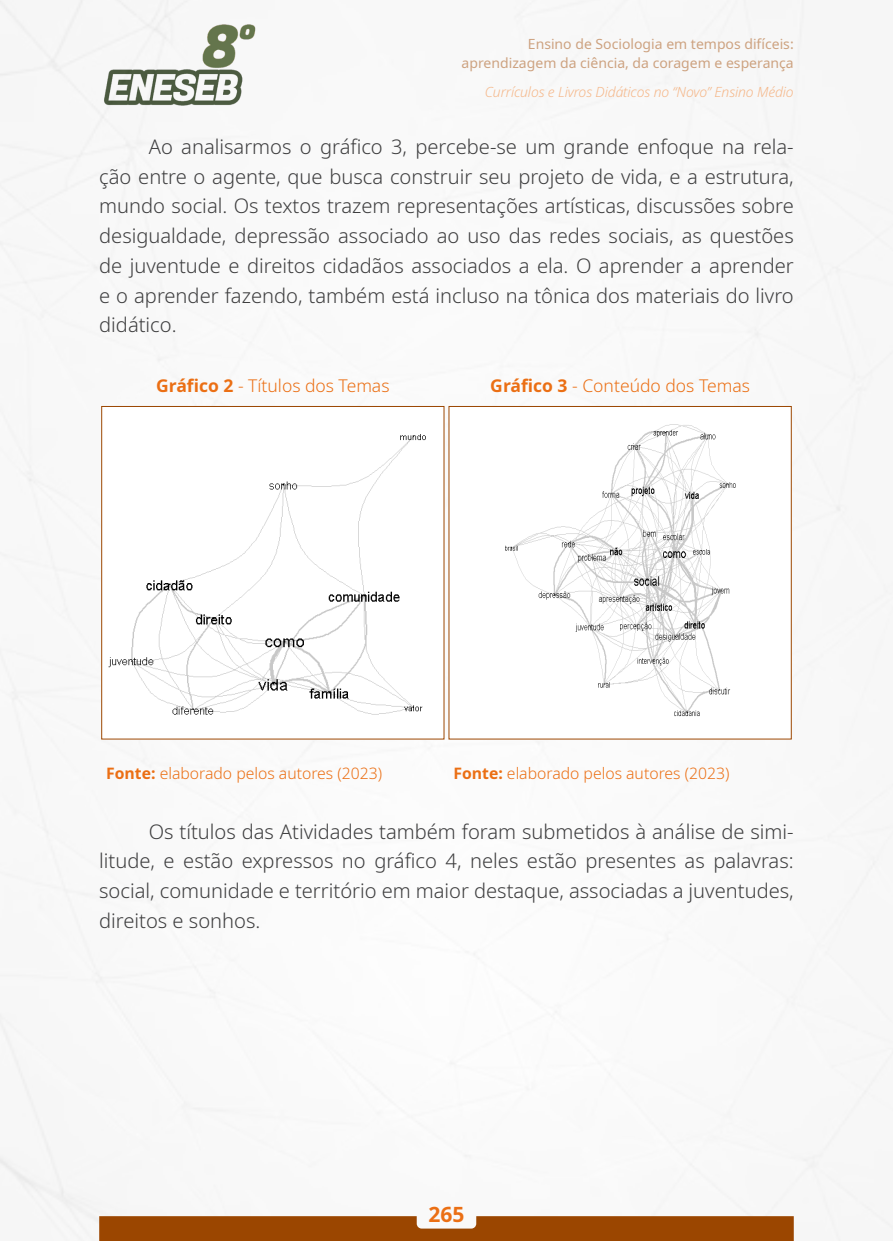
<style>
.page{position:relative;width:893px;height:1241px;background:#fff}
.page>*{position:absolute;margin:0;border:0;box-sizing:border-box;transform-origin:0 0}
.t1{font:700 21px "Noto Sans";color:#eb6f14}
._7_CORPO{font:300 20.12px/29.8px "Noto Sans";color:#3e3e3f;text-align:justify}
._12_LEGENDAS{font:300 17.5px "Noto Sans";color:#eb6f14}
._13_FONTES{font:300 15.75px "Noto Sans";color:#eb6f14}
.t2{font:14px/19.2px "Noto Sans";color:#cda280;text-align:right}
.t3{font:italic 300 14px "Noto Sans";letter-spacing:-.01em;color:#f5b789}
.s1{font-weight:700}
</style>
<div class="page">
<img style="left:0;top:0;width:893px;height:1240px">
<svg style="left:99px;top:1215px;width:695px;height:25px"></svg>
<img style="left:103px;top:408px;width:339px;height:329px">
<div style="left:101px;top:406px;width:343px;height:333px;border:1px solid #9b4600"></div>
<img style="left:450px;top:408px;width:340px;height:329px">
<div style="left:448px;top:406px;width:344px;height:333px;border:1px solid #9b4600"></div>
<p class="t2" style="left:462px;top:34px;width:334px">Ensino de Sociologia em tempos difíceis: aprendizagem da ciência, da coragem e esperança</p>
<p class="t3" style="left:485px;top:82px;width:310px">Currículos e Livros Didáticos no “Novo” Ensino Médio</p>
<p class="_7_CORPO" style="left:99px;top:132px;width:696px;text-indent:50px">Ao analisarmos o gráfico 3, percebe-se um grande enfoque na rela&shy;ção entre o agente, que busca construir seu projeto de vida, e a estrutura, mundo social. Os textos trazem representações artísticas, discussões sobre desigualdade, depressão associado ao uso das redes sociais, as questões de juventude e direitos cidadãos associados a ela. O aprender a aprender e o aprender fazendo, também está incluso na tônica dos materiais do livro didático.</p>
<p class="_12_LEGENDAS" style="left:156px;top:373px;width:235px"><span class="s1">Gráfico 2</span> - Títulos dos Temas</p>
<p class="_12_LEGENDAS" style="left:490px;top:373px;width:261px"><span class="s1">Gráfico 3</span> - Conteúdo dos Temas</p>
<p class="_13_FONTES" style="left:106px;top:762px;width:277px"><span class="s1">Fonte:</span> elaborado pelos autores (2023)</p>
<p class="_13_FONTES" style="left:453px;top:762px;width:277px"><span class="s1">Fonte:</span> elaborado pelos autores (2023)</p>
<p class="_7_CORPO" style="left:99px;top:816px;width:696px;text-indent:50px">Os títulos das Atividades também foram submetidos à análise de simi&shy;litude, e estão expressos no gráfico 4, neles estão presentes as palavras: social, comunidade e território em maior destaque, associadas a juventudes, direitos e sonhos.</p>
<p class="t1" style="left:428px;top:1199px;width:38px">265</p>
</div>
